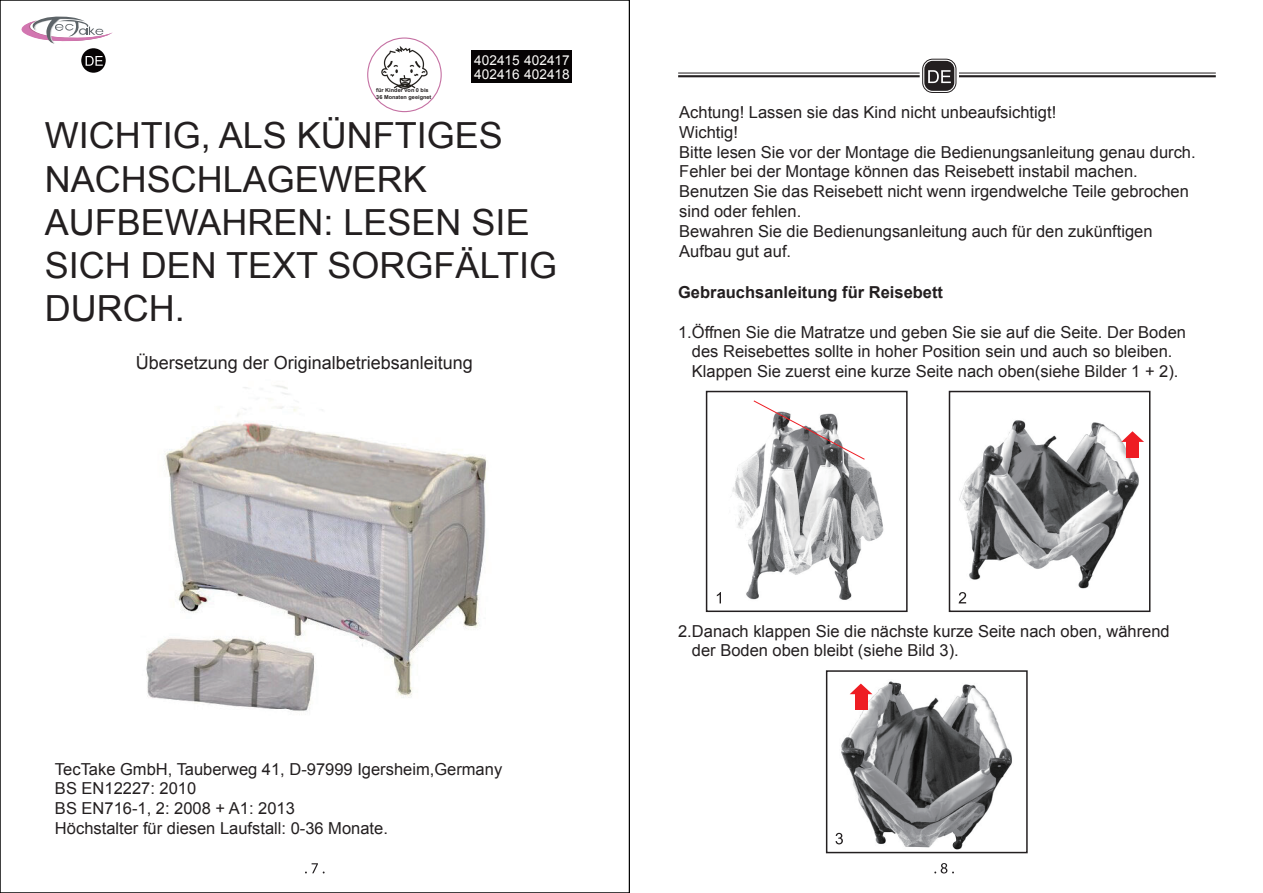
<style>
.page{position:relative;width:1263px;height:893px;background:#fff}
.page>*{position:absolute;margin:0;border:0;box-sizing:border-box;transform-origin:0 0}
.t1{font:36px/43.2px "Arial";color:#231f20}
.t2{font:18px "Arial";color:#231f20}
.t3{font:16.5px/19.8px "Arial";color:#231f20}
.t4{font:700 16.5px "Arial";color:#231f20}
.t5{font:13.65px/14.7px "Arial";color:#fbfaf8}
.t6{font:700 5.4px/6.4px "Arial";color:#231f20}
</style>
<div class="page">
<svg style="left:305px;top:863px;width:20px;height:10px"></svg>
<svg style="left:934px;top:863px;width:20px;height:10px"></svg>
<div style="left:81px;top:48px;width:25px;height:25px;background:#060304;border-radius:50%"></div>
<svg style="left:86px;top:56px;width:17px;height:10px"></svg>
<hr style="left:678px;top:73px;width:538px;height:1px;background:#231f20">
<hr style="left:678px;top:75px;width:538px;height:2px;background:#231f20">
<div style="left:920px;top:56px;width:39px;height:39px;border:6px solid #fff;border-radius:10px"></div>
<svg style="left:923px;top:59px;width:33px;height:33px"></svg>
<div style="left:922px;top:59px;width:34px;height:34px;border:1px solid #231f20;border-radius:10px"></div>
<div style="left:924px;top:61px;width:30px;height:30px;background:#231f20;border-radius:8px"></div>
<svg style="left:928px;top:70px;width:23px;height:13px"></svg>
<div style="left:706px;top:391px;width:202px;height:221px;border:2px solid #231f20"></div>
<div style="left:949px;top:391px;width:201px;height:221px;border:2px solid #231f20"></div>
<img style="left:959px;top:420px;width:180px;height:169px">
<div style="left:1126px;top:440px;width:12px;height:18px;background:#ee1d23"></div>
<svg style="left:1121px;top:431px;width:23px;height:11px"></svg>
<svg style="left:959px;top:592px;width:7px;height:11px"></svg>
<svg style="left:717px;top:592px;width:4px;height:11px"></svg>
<div style="left:826px;top:670px;width:202px;height:183px;border:2px solid #231f20"></div>
<img style="left:839px;top:681px;width:173px;height:168px">
<div style="left:855px;top:692px;width:12px;height:18px;background:#ee1d23"></div>
<svg style="left:850px;top:684px;width:22px;height:10px"></svg>
<svg style="left:835px;top:833px;width:8px;height:11px"></svg>
<img style="left:732px;top:455px;width:152px;height:145px">
<svg style="left:753px;top:400px;width:112px;height:60px"></svg>
<svg style="left:21px;top:16px;width:92px;height:28px"></svg>
<img style="left:146px;top:385px;width:341px;height:326px">
<div style="left:471px;top:51px;width:101px;height:32px;background:#060304"></div>
<img style="left:381px;top:46px;width:47px;height:43px">
<div style="left:367px;top:37px;width:75px;height:75px;border:1px solid #c571a3;border-radius:50%"></div>
<p class="t6" style="left:376px;top:87px;width:57px">für Kinder von 0 bis<br>36 Monaten geeignet</p>
<p class="t5" style="left:474px;top:53px;width:97px">402415 402417<br>402416 402418</p>
<h1 class="t1" style="left:45px;top:115px;width:514px">WICHTIG, ALS KÜNFTIGES<br>NACHSCHLAGEWERK<br>AUFBEWAHREN: LESEN SIE<br>SICH DEN TEXT SORGFÄLTIG<br>DURCH.</h1>
<p class="t2" style="left:136px;top:351px;width:339px">Übersetzung der Originalbetriebsanleitung</p>
<p class="t3" style="left:55px;top:759px;width:449px">TecTake GmbH, Tauberweg 41, D-97999 Igersheim,Germany BS EN12227: 2010<br>BS EN716-1, 2: 2008 + A1: 2013<br>Höchstalter für diesen Laufstall: 0-36 Monate.</p>
<p class="t3" style="left:679px;top:102px;width:518px">Achtung! Lassen sie das Kind nicht unbeaufsichtigt!<br>Wichtig!<br>Bitte lesen Sie vor der Montage die Bedienungsanleitung genau durch.<br>Fehler bei der Montage können das Reisebett instabil machen.<br>Benutzen Sie das Reisebett nicht wenn irgendwelche Teile gebrochen sind oder fehlen.<br>Bewahren Sie die Bedienungsanleitung auch für den zukünftigen Aufbau gut auf.</p>
<p class="t4" style="left:678px;top:281px;width:266px">Gebrauchsanleitung für Reisebett</p>
<p class="t3" style="left:678px;top:322px;width:509px;text-align:center">1.Öffnen Sie die Matratze und geben Sie sie auf die Seite. Der Boden des Reisebettes sollte in hoher Position sein und auch so bleiben.<br>Klappen Sie zuerst eine kurze Seite nach oben(siehe Bilder 1 + 2).</p>
<p class="t3" style="left:692px;top:621px;width:479px;text-indent:-14px">2.Danach klappen Sie die nächste kurze Seite nach oben, während der Boden oben bleibt (siehe Bild 3).</p>
</div>
